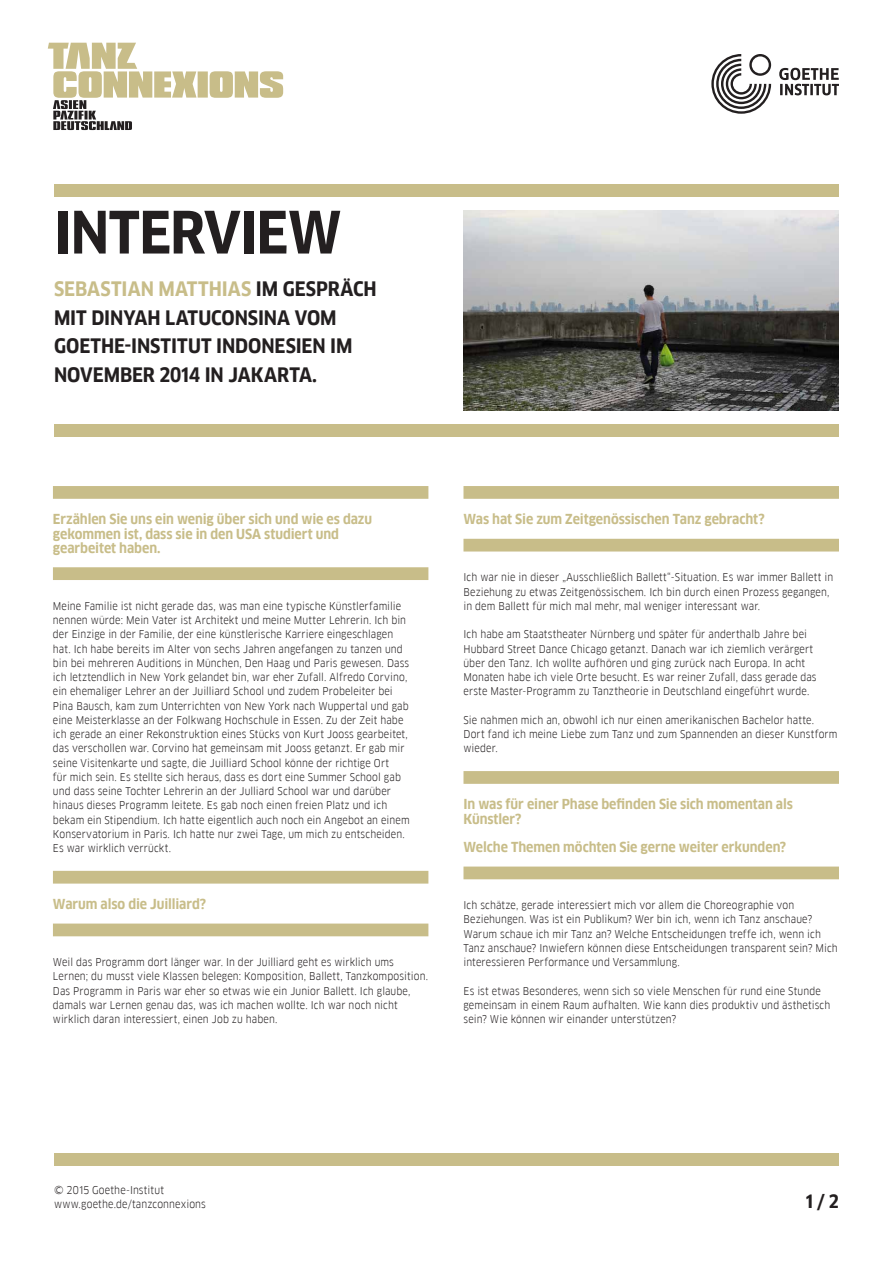
<style>
.page{position:relative;width:893px;height:1263px;background:#fff}
.page>*{position:absolute;margin:0;border:0;box-sizing:border-box;transform-origin:0 0}
.t1{font:700 57px "Goethe FF Clan";letter-spacing:-.015em;color:#231f20}
.t2{font:700 19.5px/28.5px "Goethe FF Clan";letter-spacing:-.005em;color:#231f20}
.t3{font:700 18px "Goethe FF Clan";color:#231f20}
.t4{font:700 13.5px/14.2px "Goethe FF Clan";letter-spacing:-.005em;color:#c8bd89}
.t5{font:10.5px/14.2px "Goethe FF Clan";letter-spacing:.01em;color:#231f20}
.s1{color:#c8bd89}
</style>
<div class="page">
<div style="left:54px;top:1153px;width:785px;height:13px;background:#c8bd89"></div>
<div style="left:53px;top:486px;width:375px;height:13px;background:#c8bd89"></div>
<div style="left:53px;top:567px;width:375px;height:13px;background:#c8bd89"></div>
<div style="left:53px;top:871px;width:375px;height:12px;background:#c8bd89"></div>
<div style="left:53px;top:923px;width:375px;height:13px;background:#c8bd89"></div>
<div style="left:463px;top:486px;width:376px;height:13px;background:#c8bd89"></div>
<div style="left:463px;top:539px;width:376px;height:12px;background:#c8bd89"></div>
<div style="left:463px;top:771px;width:376px;height:13px;background:#c8bd89"></div>
<div style="left:463px;top:866px;width:376px;height:13px;background:#c8bd89"></div>
<svg style="left:711px;top:54px;width:128px;height:60px"></svg>
<div style="left:54px;top:184px;width:785px;height:12px;background:#c8bd89"></div>
<img style="left:463px;top:211px;width:376px;height:199px">
<div style="left:54px;top:424px;width:785px;height:13px;background:#c8bd89"></div>
<svg style="left:48px;top:43px;width:235px;height:87px"></svg>
<h1 class="t1" style="left:54px;top:199px;width:289px">INTERVIEW</h1>
<h2 class="t2" style="left:54px;top:275px;width:324px"><span class="s1">SEBASTIAN MATTHIAS</span> IM GESPRÄCH<br>MIT DINYAH LATUCONSINA VOM<br>GOETHE-INSTITUT INDONESIEN IM<br>NOVEMBER 2014 IN JAKARTA.</h2>
<p class="t4" style="left:53px;top:512px;width:321px">Erzählen Sie uns ein wenig über sich und wie es dazu gekommen ist, dass sie in den USA studiert und gearbeitet haben.</p>
<p class="t5" style="left:53px;top:599px;width:358px">Meine Familie ist nicht gerade das, was man eine typische Künstlerfamilie nennen würde: Mein Vater ist Architekt und meine Mutter Lehrerin. Ich bin der Einzige in der Familie, der eine künstlerische Karriere eingeschlagen hat. Ich habe bereits im Alter von sechs Jahren angefangen zu tanzen und bin bei mehreren Auditions in München, Den Haag und Paris gewesen. Dass ich letztendlich in New York gelandet bin, war eher Zufall. Alfredo Corvino, ein ehemaliger Lehrer an der Juilliard School und zudem Probeleiter bei Pina Bausch, kam zum Unterrichten von New York nach Wuppertal und gab eine Meisterklasse an der Folkwang Hochschule in Essen. Zu der Zeit habe ich gerade an einer Rekonstruktion eines Stücks von Kurt Jooss gearbeitet, das verschollen war. Corvino hat gemeinsam mit Jooss getanzt. Er gab mir seine Visitenkarte und sagte, die Juilliard School könne der richtige Ort<br>für mich sein. Es stellte sich heraus, dass es dort eine Summer School gab und dass seine Tochter Lehrerin an der Julliard School war und darüber hinaus dieses Programm leitete. Es gab noch einen freien Platz und ich bekam ein Stipendium. Ich hatte eigentlich auch noch ein Angebot an einem Konservatorium in Paris. Ich hatte nur zwei Tage, um mich zu entscheiden.<br>Es war wirklich verrückt.</p>
<p class="t4" style="left:53px;top:897px;width:155px">Warum also die Juilliard?</p>
<p class="t5" style="left:53px;top:955px;width:377px">Weil das Programm dort länger war. In der Juilliard geht es wirklich ums Lernen; du musst viele Klassen belegen: Komposition, Ballett, Tanzkomposition.<br>Das Programm in Paris war eher so etwas wie ein Junior Ballett. Ich glaube, damals war Lernen genau das, was ich machen wollte. Ich war noch nicht wirklich daran interessiert, einen Job zu haben.</p>
<p class="t4" style="left:463px;top:512px;width:303px">Was hat Sie zum Zeitgenössischen Tanz gebracht?</p>
<p class="t5" style="left:463px;top:570px;width:371px">Ich war nie in dieser „Ausschließlich Ballett“-Situation. Es war immer Ballett in<br>Beziehung zu etwas Zeitgenössischem. Ich bin durch einen Prozess gegangen, in dem Ballett für mich mal mehr, mal weniger interessant war.</p>
<p class="t5" style="left:463px;top:627px;width:355px">Ich habe am Staatstheater Nürnberg und später für anderthalb Jahre bei Hubbard Street Dance Chicago getanzt. Danach war ich ziemlich verärgert über den Tanz. Ich wollte aufhören und ging zurück nach Europa. In acht Monaten habe ich viele Orte besucht. Es war reiner Zufall, dass gerade das erste Master-Programm zu Tanztheorie in Deutschland eingeführt wurde.</p>
<p class="t5" style="left:463px;top:713px;width:376px">Sie nahmen mich an, obwohl ich nur einen amerikanischen Bachelor hatte.<br>Dort fand ich meine Liebe zum Tanz und zum Spannenden an dieser Kunstform wieder.</p>
<p class="t4" style="left:463px;top:797px;width:331px">In was für einer Phase befinden Sie sich momentan als<br>Künstler?</p>
<p class="t4" style="left:463px;top:840px;width:324px">Welche Themen möchten Sie gerne weiter erkunden?</p>
<p class="t5" style="left:463px;top:898px;width:376px">Ich schätze, gerade interessiert mich vor allem die Choreographie von Beziehungen. Was ist ein Publikum? Wer bin ich, wenn ich Tanz anschaue?<br>Warum schaue ich mir Tanz an? Welche Entscheidungen treffe ich, wenn ich Tanz anschaue? Inwiefern können diese Entscheidungen transparent sein? Mich interessieren Performance und Versammlung.</p>
<p class="t5" style="left:463px;top:984px;width:368px">Es ist etwas Besonderes, wenn sich so viele Menschen für rund eine Stunde gemeinsam in einem Raum aufhalten. Wie kann dies produktiv und ästhetisch sein? Wie können wir einander unterstützen?</p>
<p class="t5" style="left:54px;top:1183px;width:153px">© 2015 Goethe-Institut www.goethe.de/tanzconnexions</p>
<h3 class="t3" style="left:805px;top:1191px;width:35px">1 / 2</h3>
</div>
